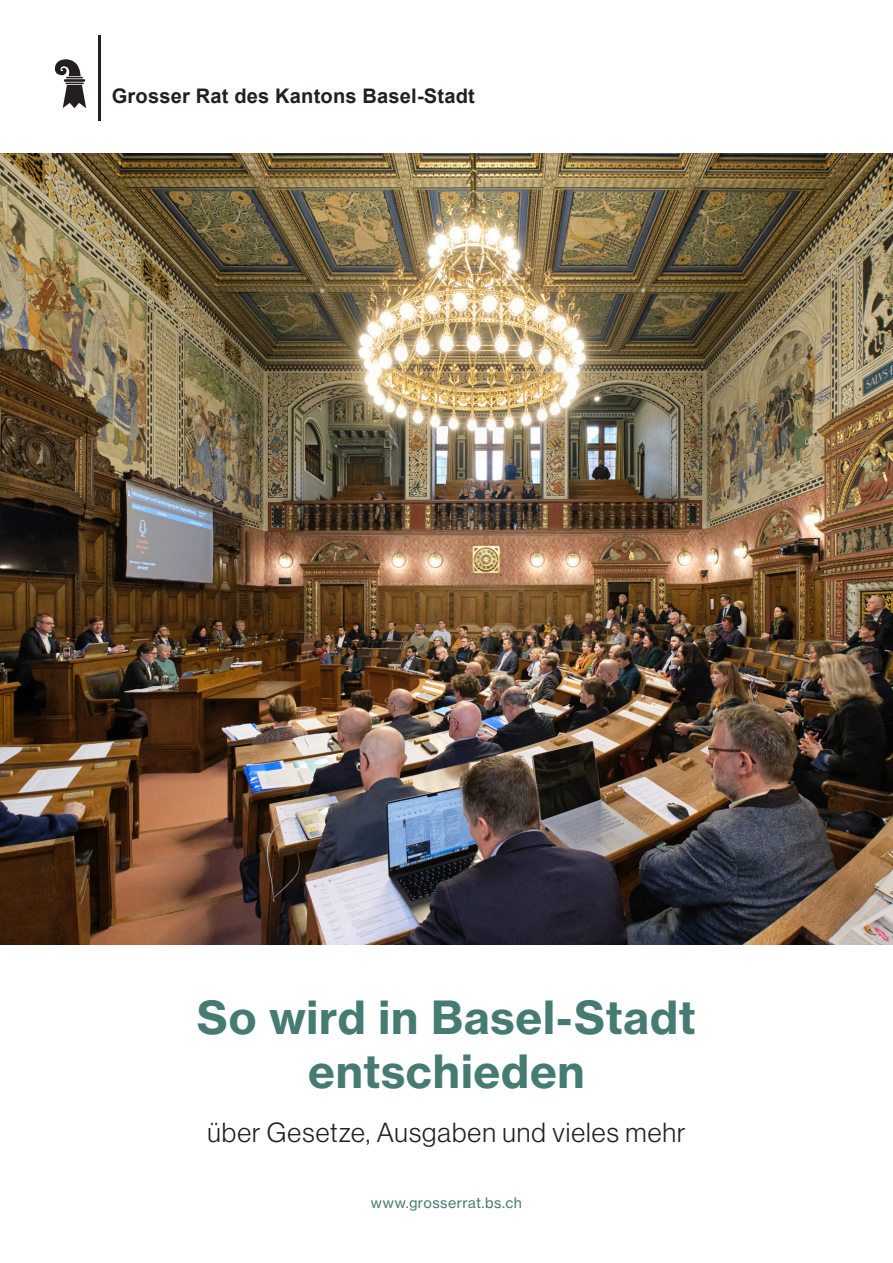
<style>
.page{position:relative;width:893px;height:1263px;background:#fff}
.page>*{position:absolute;margin:0;border:0;box-sizing:border-box;transform-origin:0 0}
.t1{font:45px/54px "N Haas Grotesk TX Pro 75 Bd";letter-spacing:.015em;color:#467b73;text-align:center}
.t2{font:27px "N Haas Grotesk DS Pro 45 Lt";letter-spacing:.04em;color:#231f20}
.t3{font:700 20.1px "Arial";letter-spacing:.01em;color:#231f20}
.t4{font:14.25px "N Haas Grotesk TX Pro 55 Rg";letter-spacing:.025em;color:#467b73}
</style>
<div class="page">
<img style="left:0;top:153px;width:893px;height:791px">
<svg style="left:54px;top:59px;width:32px;height:49px"></svg>
<hr style="left:98px;top:35px;width:3px;height:85px;background:#231f20">
<p class="t3" style="left:112px;top:83px;width:365px">Grosser Rat des Kantons Basel-Stadt</p>
<h1 class="t1" style="left:197px;top:991px;width:501px">So wird in Basel-Stadt entschieden</h1>
<p class="t2" style="left:207px;top:1117px;width:480px">über Gesetze, Ausgaben und vieles mehr</p>
<p class="t4" style="left:371px;top:1194px;width:153px">www.grosserrat.bs.ch</p>
</div>
